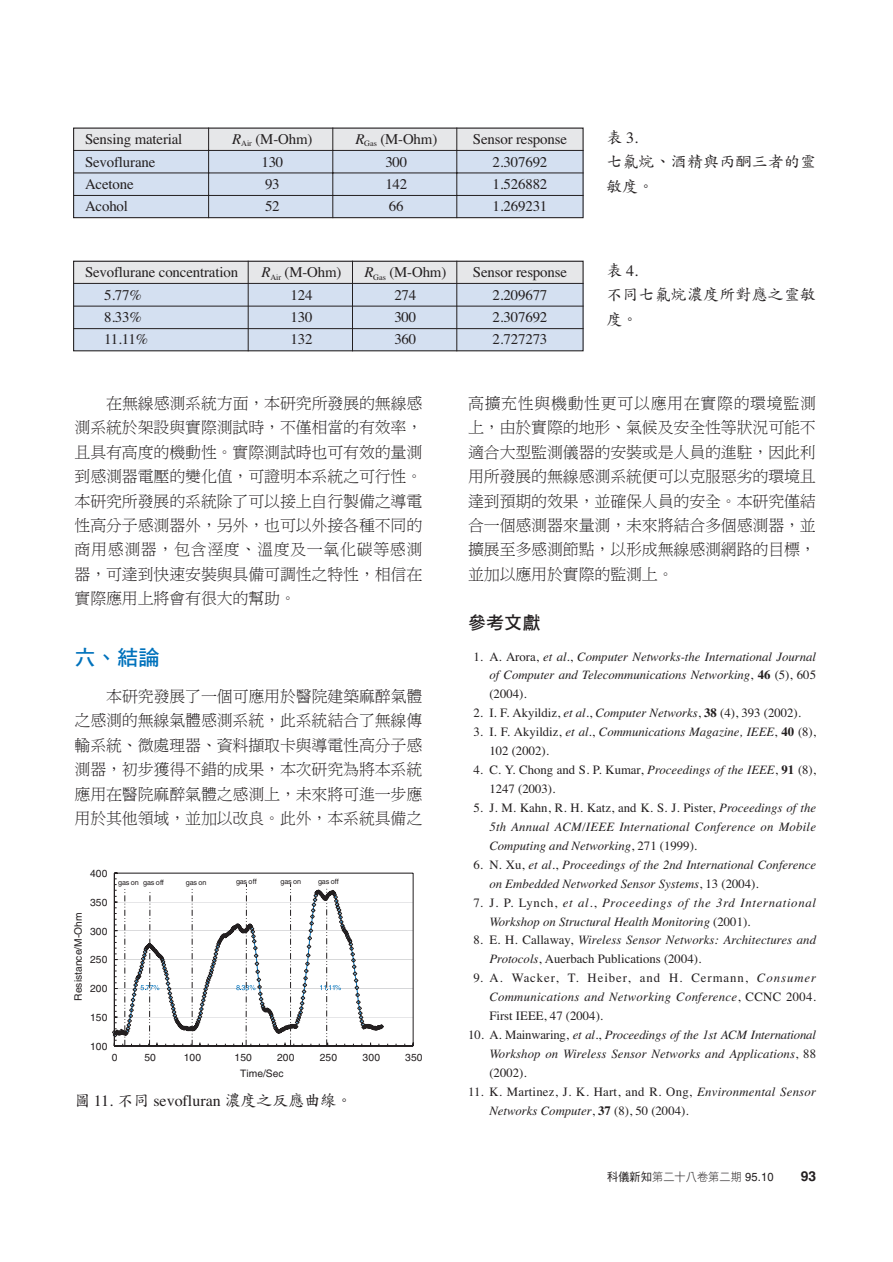
<style>
.page{position:relative;width:893px;height:1262px;background:#fff}
.page>*{position:absolute;margin:0;border:0;box-sizing:border-box;transform-origin:0 0}
.t1{font:21.3px "DF Hei Bd HK BF";color:#0072bc}
.t2{font:18.15px "DF Hei Bd HK BF";color:#231f20}
.t3{font:15.9px/24.5px "DF Ming Lt HK BF";letter-spacing:-.01em;color:#231f20;text-align:justify}
.t4{font:15.9px/24.5px "DF Kai Shu Md HK BF";letter-spacing:.01em;color:#231f20}
.t5{font:15.9px "Times";color:#231f20}
.t6{font:14.85px "Times";letter-spacing:-.01em;color:#231f20}
.t7{font:700 13.8px "Helvetica";color:#231f20}
.t8{font:italic 12.75px/18.9px "Times";color:#231f20;text-align:justify}
.t9{font:12.75px/18.9px "Times";color:#231f20}
.t10{font:11.7px "DF Li Hei Lt HK BF";letter-spacing:.01em;color:#231f20;scale:.95 1}
.t11{font:10.2px "Helvetica";letter-spacing:.015em;color:#231f20}
.t12{font:7.2px "Helvetica";letter-spacing:-.025em;color:#231f20}
.s1{font-style:italic}
.s2{font-family:"DF Kai Shu Md HK BF"}
.s3{font-style:normal}
.s4{font-weight:700;font-style:normal}
.s5{font-weight:700}
.s6{font-family:"DF Hei Md HK BF"}
.s7{font-family:"Helvetica"}
</style>
<div class="page">
<div style="left:73px;top:261px;width:510px;height:22px;background:#e6e7e9"></div>
<div style="left:73px;top:283px;width:510px;height:68px;background:#d4e0f1"></div>
<div style="left:73px;top:128px;width:510px;height:22px;background:#e6e7e9"></div>
<div style="left:73px;top:150px;width:510px;height:68px;background:#d4e0f1"></div>
<div style="left:73px;top:261px;width:510px;height:90px;border:1px solid #231f20"></div>
<hr style="left:73px;top:283px;width:510px;height:1px;background:#231f20">
<hr style="left:73px;top:306px;width:510px;height:1px;background:#231f20">
<hr style="left:73px;top:328px;width:510px;height:1px;background:#231f20">
<div style="left:73px;top:128px;width:510px;height:90px;border:1px solid #231f20"></div>
<svg style="left:114px;top:872px;width:300px;height:175px"></svg>
<hr style="left:114px;top:1017px;width:299px;height:1px;background:#d5d6d8">
<hr style="left:114px;top:988px;width:299px;height:1px;background:#d5d6d8">
<hr style="left:114px;top:959px;width:299px;height:1px;background:#d5d6d8">
<hr style="left:114px;top:930px;width:299px;height:1px;background:#d5d6d8">
<hr style="left:114px;top:902px;width:299px;height:1px;background:#d5d6d8">
<hr style="left:114px;top:873px;width:299px;height:1px;background:#231f20">
<hr style="left:413px;top:873px;width:1px;height:173px;background:#231f20">
<hr style="left:114px;top:1045px;width:299px;height:1px;background:#231f20">
<svg style="left:112px;top:873px;width:276px;height:173px"></svg>
<hr style="left:73px;top:150px;width:510px;height:1px;background:#231f20">
<hr style="left:73px;top:173px;width:510px;height:1px;background:#231f20">
<hr style="left:73px;top:195px;width:510px;height:1px;background:#231f20">
<hr style="left:208px;top:128px;width:1px;height:90px;background:#231f20">
<hr style="left:248px;top:261px;width:1px;height:90px;background:#231f20">
<hr style="left:352px;top:261px;width:1px;height:90px;background:#231f20">
<hr style="left:456px;top:261px;width:1px;height:90px;background:#231f20">
<hr style="left:332px;top:128px;width:1px;height:90px;background:#231f20">
<hr style="left:456px;top:128px;width:1px;height:90px;background:#231f20">
<p class="t6" style="left:85px;top:134px;width:99px">Sensing material</p>
<p class="t6" style="left:232px;top:134px;width:82px"><span class="s1">R</span><sub>Air</sub> (M-Ohm)</p>
<p class="t6" style="left:355px;top:134px;width:83px"><span class="s1">R</span><sub>Gas</sub> (M-Ohm)</p>
<p class="t6" style="left:473px;top:134px;width:96px">Sensor response</p>
<p class="t6" style="left:85px;top:156px;width:72px">Sevoflurane</p>
<p class="t6" style="left:261px;top:156px;width:24px">130</p>
<p class="t6" style="left:385px;top:156px;width:24px">300</p>
<p class="t6" style="left:492px;top:156px;width:56px">2.307692</p>
<p class="t6" style="left:85px;top:178px;width:50px">Acetone</p>
<p class="t6" style="left:265px;top:178px;width:16px">93</p>
<p class="t6" style="left:385px;top:178px;width:24px">142</p>
<p class="t6" style="left:492px;top:178px;width:56px">1.526882</p>
<p class="t6" style="left:85px;top:201px;width:45px">Acohol</p>
<p class="t6" style="left:265px;top:201px;width:16px">52</p>
<p class="t6" style="left:389px;top:201px;width:16px">66</p>
<p class="t6" style="left:492px;top:201px;width:56px">1.269231</p>
<p class="t6" style="left:85px;top:267px;width:155px">Sevoflurane concentration</p>
<p class="t6" style="left:261px;top:267px;width:82px"><span class="s1">R</span><sub>Air</sub> (M-Ohm)</p>
<p class="t6" style="left:364px;top:267px;width:83px"><span class="s1">R</span><sub>Gas</sub> (M-Ohm)</p>
<p class="t6" style="left:473px;top:267px;width:96px">Sensor response</p>
<p class="t6" style="left:104px;top:289px;width:39px">5.77%</p>
<p class="t6" style="left:290px;top:289px;width:24px">124</p>
<p class="t6" style="left:394px;top:289px;width:24px">274</p>
<p class="t6" style="left:492px;top:289px;width:56px">2.209677</p>
<p class="t6" style="left:104px;top:311px;width:39px">8.33%</p>
<p class="t6" style="left:290px;top:311px;width:24px">130</p>
<p class="t6" style="left:394px;top:311px;width:24px">300</p>
<p class="t6" style="left:492px;top:311px;width:56px">2.307692</p>
<p class="t6" style="left:104px;top:334px;width:46px">11.11%</p>
<p class="t6" style="left:290px;top:334px;width:24px">132</p>
<p class="t6" style="left:394px;top:334px;width:24px">360</p>
<p class="t6" style="left:492px;top:334px;width:56px">2.727273</p>
<p class="t5" style="left:606px;top:132px;width:33px"><span class="s2">表</span> 3.</p>
<p class="t4" style="left:606px;top:149px;width:211px">七氟烷、酒精與丙酮三者的靈敏度。</p>
<p class="t5" style="left:606px;top:265px;width:33px"><span class="s2">表</span> 4.</p>
<p class="t4" style="left:606px;top:283px;width:211px">不同七氟烷濃度所對應之靈敏度。</p>
<p class="t3" style="left:75px;top:391px;width:349px;text-indent:32px">在無線感測系統方面，本研究所發展的無線感測系統於架設與實際測試時，不僅相當的有效率，且具有高度的機動性。實際測試時也可有效的量測到感測器電壓的變化值，可證明本系統之可行性。本研究所發展的系統除了可以接上自行製備之導電性高分子感測器外，另外，也可以外接各種不同的商用感測器，包含溼度、溫度及一氧化碳等感測器，可達到快速安裝與具備可調性之特性，相信在實際應用上將會有很大的幫助。</p>
<h1 class="t1" style="left:75px;top:646px;width:87px">六、結論</h1>
<p class="t3" style="left:75px;top:685px;width:349px;text-indent:32px">本研究發展了一個可應用於醫院建築麻醉氣體之感測的無線氣體感測系統，此系統結合了無線傳輸系統、微處理器、資料擷取卡與導電性高分子感測器，初步獲得不錯的成果，本次研究為將本系統應用在醫院麻醉氣體之感測上，未來將可進一步應用於其他領域，並加以改良。此外，本系統具備之</p>
<p class="t11" style="left:90px;top:869px;width:19px">400</p>
<p class="t11" style="left:75px;top:1000px;width:90px;rotate:-90deg">Resistance/M-Ohm</p>
<p class="t11" style="left:90px;top:898px;width:19px">350</p>
<p class="t11" style="left:90px;top:927px;width:19px">300</p>
<p class="t11" style="left:90px;top:956px;width:19px">250</p>
<p class="t11" style="left:90px;top:985px;width:19px">200</p>
<p class="t11" style="left:90px;top:1013px;width:19px">150</p>
<p class="t12" style="left:118px;top:880px;width:47px">gas on gas off</p>
<p class="t12" style="left:186px;top:879px;width:22px">gas on</p>
<p class="t12" style="left:236px;top:879px;width:22px">gas off</p>
<p class="t12" style="left:280px;top:879px;width:22px">gas on</p>
<p class="t12" style="left:318px;top:879px;width:22px">gas off</p>
<p class="t11" style="left:90px;top:1042px;width:19px">100</p>
<p class="t11" style="left:144px;top:1054px;width:13px">50</p>
<p class="t11" style="left:112px;top:1054px;width:7px">0</p>
<p class="t11" style="left:184px;top:1054px;width:19px">100</p>
<p class="t11" style="left:234px;top:1054px;width:19px">150</p>
<p class="t11" style="left:277px;top:1054px;width:19px">200</p>
<p class="t11" style="left:319px;top:1054px;width:19px">250</p>
<p class="t11" style="left:362px;top:1054px;width:19px">300</p>
<p class="t11" style="left:405px;top:1054px;width:19px">350</p>
<p class="t11" style="left:240px;top:1069px;width:45px">Time/Sec</p>
<p class="t5" style="left:75px;top:1094px;width:279px"><span class="s2">圖</span> 11. <span class="s2">不同</span> sevofluran <span class="s2">濃度之反應曲線。</span></p>
<p class="t3" style="left:468px;top:391px;width:349px">高擴充性與機動性更可以應用在實際的環境監測上，由於實際的地形、氣候及安全性等狀況可能不適合大型監測儀器的安裝或是人員的進駐，因此利用所發展的無線感測系統便可以克服惡劣的環境且達到預期的效果，並確保人員的安全。本研究僅結合一個感測器來量測，未來將結合多個感測器，並擴展至多感測節點，以形成無線感測網路的目標，並加以應用於實際的監測上。</p>
<h2 class="t2" style="left:468px;top:613px;width:74px">參考文獻</h2>
<p class="t8" style="left:489px;top:648px;width:328px;text-indent:-16px"><span class="s3">1. A. Arora,</span> et al<span class="s3">.,</span> Computer Networks-the International Journal of Computer and Telecommunications Networking<span class="s3">,</span> <span class="s4">46</span> <span class="s3">(5), 605 (2004).</span></p>
<p class="t9" style="left:473px;top:704px;width:329px">2. I. F. Akyildiz, <span class="s1">et al</span>., <span class="s1">Computer Networks</span>, <span class="s5">38</span> (4), 393 (2002).</p>
<p class="t9" style="left:489px;top:723px;width:328px;text-indent:-16px">3. I. F. Akyildiz, <span class="s1">et al</span>., <span class="s1">Communications Magazine, IEEE</span>, <span class="s5">40</span> (8),<br>102 (2002).</p>
<p class="t9" style="left:489px;top:761px;width:328px;text-indent:-16px">4. C. Y. Chong and S. P. Kumar, <span class="s1">Proceedings of the IEEE</span>, <span class="s5">91</span> (8),<br>1247 (2003).</p>
<p class="t8" style="left:489px;top:799px;width:328px;text-indent:-16px"><span class="s3">5. J. M. Kahn, R. H. Katz, and K. S. J. Pister,</span> Proceedings of the 5th Annual ACM/IEEE International Conference on Mobile Computing and Networking<span class="s3">, 271 (1999).</span></p>
<p class="t8" style="left:489px;top:856px;width:328px;text-indent:-16px"><span class="s3">6. N. Xu,</span> et al<span class="s3">.,</span> Proceedings of the 2nd International Conference on Embedded Networked Sensor Systems<span class="s3">, 13 (2004).</span></p>
<p class="t8" style="left:489px;top:894px;width:328px;text-indent:-16px"><span class="s3">7. J. P. Lynch,</span> et al<span class="s3">.,</span> Proceedings of the 3rd International<br>Workshop on Structural Health Monitoring <span class="s3">(2001).</span></p>
<p class="t8" style="left:489px;top:931px;width:328px;text-indent:-16px"><span class="s3">8. E. H. Callaway,</span> Wireless Sensor Networks: Architectures and<br>Protocols<span class="s3">, Auerbach Publications (2004).</span></p>
<p class="t9" style="left:489px;top:969px;width:328px;text-align:justify;text-indent:-16px">9. A. Wacker, T. Heiber, and H. Cermann, <span class="s1">Consumer Communications and Networking Conference</span>, CCNC 2004.<br>First IEEE, 47 (2004).</p>
<p class="t8" style="left:489px;top:1026px;width:328px;text-indent:-21px"><span class="s3">10. A. Mainwaring,</span> et al<span class="s3">.,</span> Proceedings of the 1st ACM International Workshop on Wireless Sensor Networks and Applications<span class="s3">, 88 (2002).</span></p>
<p class="t9" style="left:489px;top:1083px;width:328px;text-indent:-21px">11. K. Martinez, J. K. Hart, and R. Ong, <span class="s1">Environmental Sensor<br>Networks Computer</span>, <span class="s5">37</span> (8), 50 (2004).</p>
<p class="t10" style="left:607px;top:1171px;width:177px"><span class="s6">科儀新知</span>第二十八卷第二期 <span class="s7">95.10</span></p>
<p class="t7" style="left:800px;top:1171px;width:17px">93</p>
</div>
